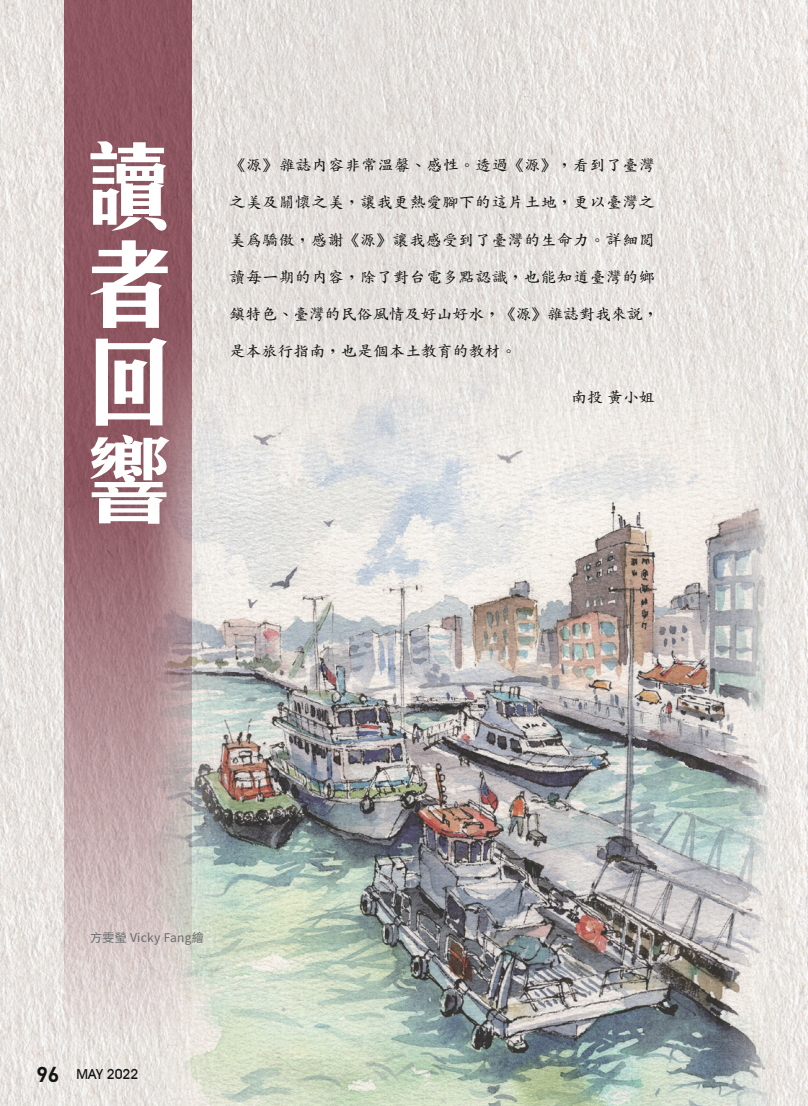
<style>
.page{position:relative;width:808px;height:1106px;background:#fff}
.page>*{position:absolute;margin:0;border:0;box-sizing:border-box;transform-origin:0 0}
.正常{font:700 97.8px/97.8px "C Hei 3 HK";color:#fff;text-align:justify;scale:.89 1}
.內文{font:700 15.15px "AR Kai B5";letter-spacing:.03em;color:#131413;scale:1.05 1}
.內文-2{font:700 15.15px "AR Kai B5";color:#131413;scale:1.05 1}
.t1{font:500 13.8px "Avant Garde IT Cby BT";color:#131413}
.目錄黑大字{font:12px "Noto Sans CJ Ktc";letter-spacing:.025em;color:#686a6c}
.s1{font-family:"DIN";font-weight:700;font-size:21.3px}
</style>
<div class="page">
<img style="left:0;top:0;width:807px;height:1106px">
<svg style="left:64px;top:0;width:127px;height:1037px;background:#9f7279"></svg>
<img style="left:125px;top:309px;width:657px;height:797px">
<p class="正常" style="left:85px;top:131px;width:96px">讀者回響</p>
<p class="內文" style="left:230px;top:158px;width:407px">《源》雜誌內容非常溫馨、感性。透過《源》，看到了臺灣</p>
<p class="內文" style="left:230px;top:195px;width:406px">之美及關懷之美，讓我更熱愛腳下的這片土地，更以臺灣之</p>
<p class="內文" style="left:230px;top:232px;width:406px">美為驕傲，感謝《源》讓我感受到了臺灣的生命力。詳細閱</p>
<p class="內文" style="left:230px;top:269px;width:406px">讀每一期的內容，除了對台電多點認識，也能知道臺灣的鄉</p>
<p class="內文-2" style="left:230px;top:307px;width:410px">鎮特色、臺灣的民俗風情及好山好水，《源》雜誌對我來說，</p>
<p class="內文-2" style="left:230px;top:344px;width:275px">是本旅行指南，也是個本土教育的教材。</p>
<p class="內文" style="left:571px;top:389px;width:81px">南投黃小姐</p>
<p class="目錄黑大字" style="left:90px;top:931px;width:115px">方雯瑩 Vicky Fang繪</p>
<p class="t1" style="left:36px;top:1065px;width:103px"><span class="s1">96</span> MAY 2022</p>
</div>
